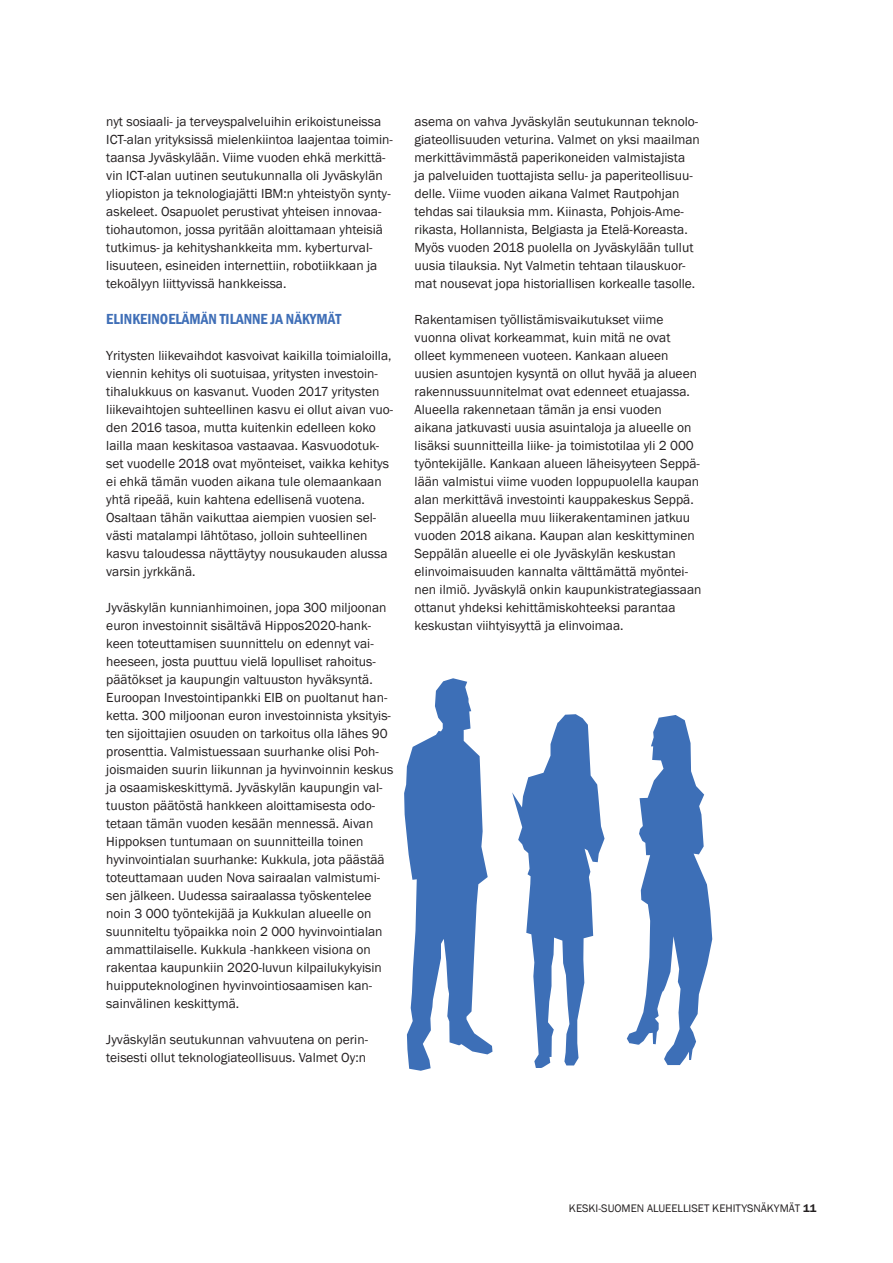
<style>
.page{position:relative;width:893px;height:1263px;background:#fff}
.page>*{position:absolute;margin:0;border:0;box-sizing:border-box;transform-origin:0 0}
.Väliotsikko{font:600 condensed 15px "Franklin Gothic";color:#406fb7}
.Massateksti{font:13.5px/18px "Franklin Gothic";color:#231f20}
.t1{font:11.25px "Franklin Gothic";color:#231f20}
.s1{font-weight:600}
</style>
<div class="page">
<svg style="left:404px;top:678px;width:88px;height:393px"></svg>
<svg style="left:512px;top:714px;width:92px;height:354px"></svg>
<svg style="left:627px;top:715px;width:85px;height:350px"></svg>
<p class="Massateksti" style="left:106px;top:113px;width:288px">nyt sosiaali- ja terveyspalveluihin erikoistuneissa ICT-alan yrityksissä mielenkiintoa laajentaa toimin&shy;taansa Jyväskylään. Viime vuoden ehkä merkittä&shy;vin ICT-alan uutinen seutukunnalla oli Jyväskylän yliopiston ja teknologiajätti IBM:n yhteistyön synty&shy;askeleet. Osapuolet perustivat yhteisen innovaa&shy;tiohautomon, jossa pyritään aloittamaan yhteisiä tutkimus- ja kehityshankkeita mm. kyberturval&shy;lisuuteen, esineiden internettiin, robotiikkaan ja tekoälyyn liittyvissä hankkeissa.</p>
<p class="Väliotsikko" style="left:106px;top:309px;width:237px">ELINKEINOELÄMÄN TILANNE JA NÄKYMÄT</p>
<p class="Massateksti" style="left:106px;top:347px;width:289px">Yritysten liikevaihdot kasvoivat kaikilla toimialoilla, viennin kehitys oli suotuisaa, yritysten investoin&shy;tihalukkuus on kasvanut. Vuoden 2017 yritysten liikevaihtojen suhteellinen kasvu ei ollut aivan vuo&shy;den 2016 tasoa, mutta kuitenkin edelleen koko lailla maan keskitasoa vastaavaa. Kasvuodotuk&shy;set vuodelle 2018 ovat myönteiset, vaikka kehitys ei ehkä tämän vuoden aikana tule olemaankaan yhtä ripeää, kuin kahtena edellisenä vuotena.<br>Osaltaan tähän vaikuttaa aiempien vuosien sel&shy;västi matalampi lähtötaso, jolloin suhteellinen kasvu taloudessa näyttäytyy nousukauden alussa varsin jyrkkänä.</p>
<p class="Massateksti" style="left:106px;top:599px;width:288px">Jyväskylän kunnianhimoinen, jopa 300 miljoonan euron investoinnit sisältävä Hippos2020-hank&shy;keen toteuttamisen suunnittelu on edennyt vai&shy;heeseen, josta puuttuu vielä lopulliset rahoitus&shy;päätökset ja kaupungin valtuuston hyväksyntä.<br>Euroopan Investointipankki EIB on puoltanut han&shy;ketta. 300 miljoonan euron investoinnista yksityis&shy;ten sijoittajien osuuden on tarkoitus olla lähes 90 prosenttia. Valmistuessaan suurhanke olisi Poh&shy;joismaiden suurin liikunnan ja hyvinvoinnin keskus ja osaamiskeskittymä. Jyväskylän kaupungin val&shy;tuuston päätöstä hankkeen aloittamisesta odo&shy;tetaan tämän vuoden kesään mennessä. Aivan Hippoksen tuntumaan on suunnitteilla toinen hyvinvointialan suurhanke: Kukkula, jota päästää toteuttamaan uuden Nova sairaalan valmistumi&shy;sen jälkeen. Uudessa sairaalassa työskentelee noin 3 000 työntekijää ja Kukkulan alueelle on suunniteltu työpaikka noin 2 000 hyvinvointialan ammattilaiselle. Kukkula -hankkeen visiona on rakentaa kaupunkiin 2020-luvun kilpailukykyisin huipputeknologinen hyvinvointiosaamisen kan&shy;sainvälinen keskittymä.</p>
<p class="Massateksti" style="left:106px;top:1031px;width:263px">Jyväskylän seutukunnan vahvuutena on perin&shy;teisesti ollut teknologiateollisuus. Valmet Oy:n</p>
<p class="Massateksti" style="left:415px;top:113px;width:287px">asema on vahva Jyväskylän seutukunnan teknolo&shy;giateollisuuden veturina. Valmet on yksi maailman merkittävimmästä paperikoneiden valmistajista<br>ja palveluiden tuottajista sellu- ja paperiteollisuu&shy;delle. Viime vuoden aikana Valmet Rautpohjan tehdas sai tilauksia mm. Kiinasta, Pohjois-Ame&shy;rikasta, Hollannista, Belgiasta ja Etelä-Koreasta.<br>Myös vuoden 2018 puolella on Jyväskylään tullut uusia tilauksia. Nyt Valmetin tehtaan tilauskuor&shy;mat nousevat jopa historiallisen korkealle tasolle.</p>
<p class="Massateksti" style="left:415px;top:311px;width:288px">Rakentamisen työllistämisvaikutukset viime vuonna olivat korkeammat, kuin mitä ne ovat olleet kymmeneen vuoteen. Kankaan alueen uusien asuntojen kysyntä on ollut hyvää ja alueen rakennussuunnitelmat ovat edenneet etuajassa.<br>Alueella rakennetaan tämän ja ensi vuoden aikana jatkuvasti uusia asuintaloja ja alueelle on lisäksi suunnitteilla liike- ja toimistotilaa yli 2 000 työntekijälle. Kankaan alueen läheisyyteen Seppä&shy;lään valmistui viime vuoden loppupuolella kaupan alan merkittävä investointi kauppakeskus Seppä.<br>Seppälän alueella muu liikerakentaminen jatkuu vuoden 2018 aikana. Kaupan alan keskittyminen Seppälän alueelle ei ole Jyväskylän keskustan elinvoimaisuuden kannalta välttämättä myöntei&shy;nen ilmiö. Jyväskylä onkin kaupunkistrategiassaan ottanut yhdeksi kehittämiskohteeksi parantaa keskustan viihtyisyyttä ja elinvoimaa.</p>
<p class="t1" style="left:569px;top:1201px;width:249px">KESKI-SUOMEN ALUEELLISET KEHITYSNÄKYMÄT <span class="s1">11</span></p>
</div>
